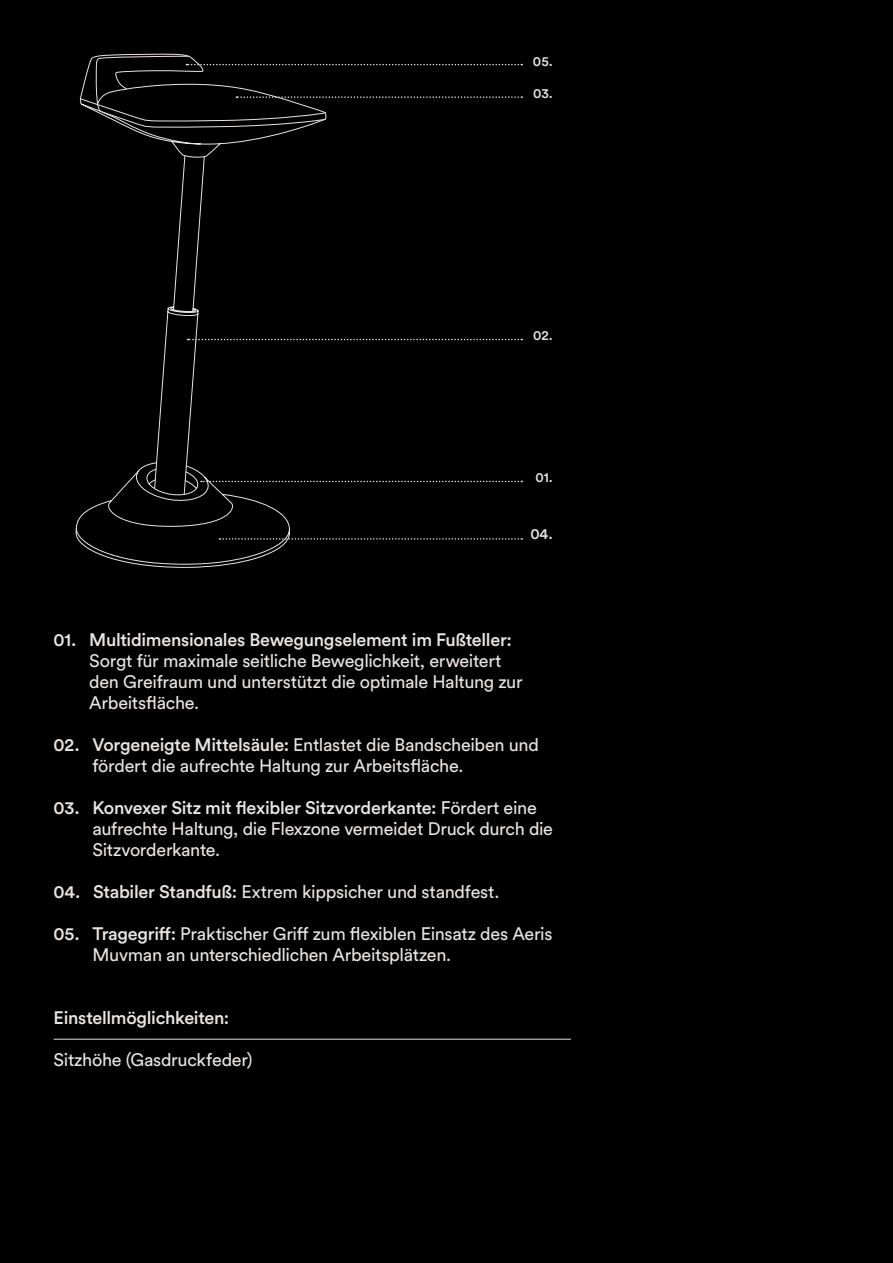
<style>
.page{position:relative;width:893px;height:1263px;background:#000}
.page>*{position:absolute;margin:0;border:0;box-sizing:border-box;transform-origin:0 0}
.t1{font:18px/21px "Circular Pro";letter-spacing:-.02em;color:#e9e4e1}
.t2{font:500 18px "Circular Pro";letter-spacing:-.015em;color:#e9e4e1}
.t3{font:500 15px "Circular Pro";color:#e9e4e1}
.t4{font:500 13.5px "Circular Pro";letter-spacing:.005em;color:#e9e4e1}
.s1{font-weight:500}
</style>
<div class="page">
<hr style="left:54px;top:1039px;width:517px;height:1px;background:#e9e4e1">
<svg style="left:75px;top:53px;width:447px;height:515px"></svg>
<p class="t4" style="left:533px;top:52px;width:21px">05.</p>
<p class="t4" style="left:533px;top:84px;width:21px">03.</p>
<p class="t4" style="left:533px;top:327px;width:21px">02.</p>
<p class="t4" style="left:535px;top:468px;width:19px">01.</p>
<p class="t3" style="left:530px;top:523px;width:24px">04.</p>
<p class="t2" style="left:54px;top:627px;width:460px">01. Multidimensionales Bewegungselement im Fußteller:</p>
<p class="t1" style="left:89px;top:649px;width:435px">Sorgt für maximale seitliche Beweglichkeit, erweitert den Greifraum und unterstützt die optimale Haltung zur<br>Arbeitsfläche.</p>
<p class="t1" style="left:92px;top:733px;width:448px;text-indent:-39px"><span class="s1">02. Vorgeneigte Mittelsäule:</span> Entlastet die Bandscheiben und fördert die aufrechte Haltung zur Arbeitsfläche.</p>
<p class="t1" style="left:92px;top:796px;width:462px;text-indent:-39px"><span class="s1">03. Konvexer Sitz mit flexibler Sitzvorderkante:</span> Fördert eine aufrechte Haltung, die Flexzone vermeidet Druck durch die<br>Sitzvorderkante.</p>
<p class="t1" style="left:54px;top:880px;width:447px"><span class="s1">04. Stabiler Standfuß:</span> Extrem kippsicher und standfest.</p>
<p class="t1" style="left:92px;top:922px;width:462px;text-indent:-39px"><span class="s1">05. Tragegriff:</span> Praktischer Griff zum flexiblen Einsatz des Aeris<br>Muvman an unterschiedlichen Arbeitsplätzen.</p>
<p class="t2" style="left:54px;top:1005px;width:177px">Einstellmöglichkeiten:</p>
<p class="t1" style="left:54px;top:1048px;width:200px">Sitzhöhe (Gasdruckfeder)</p>
</div>
